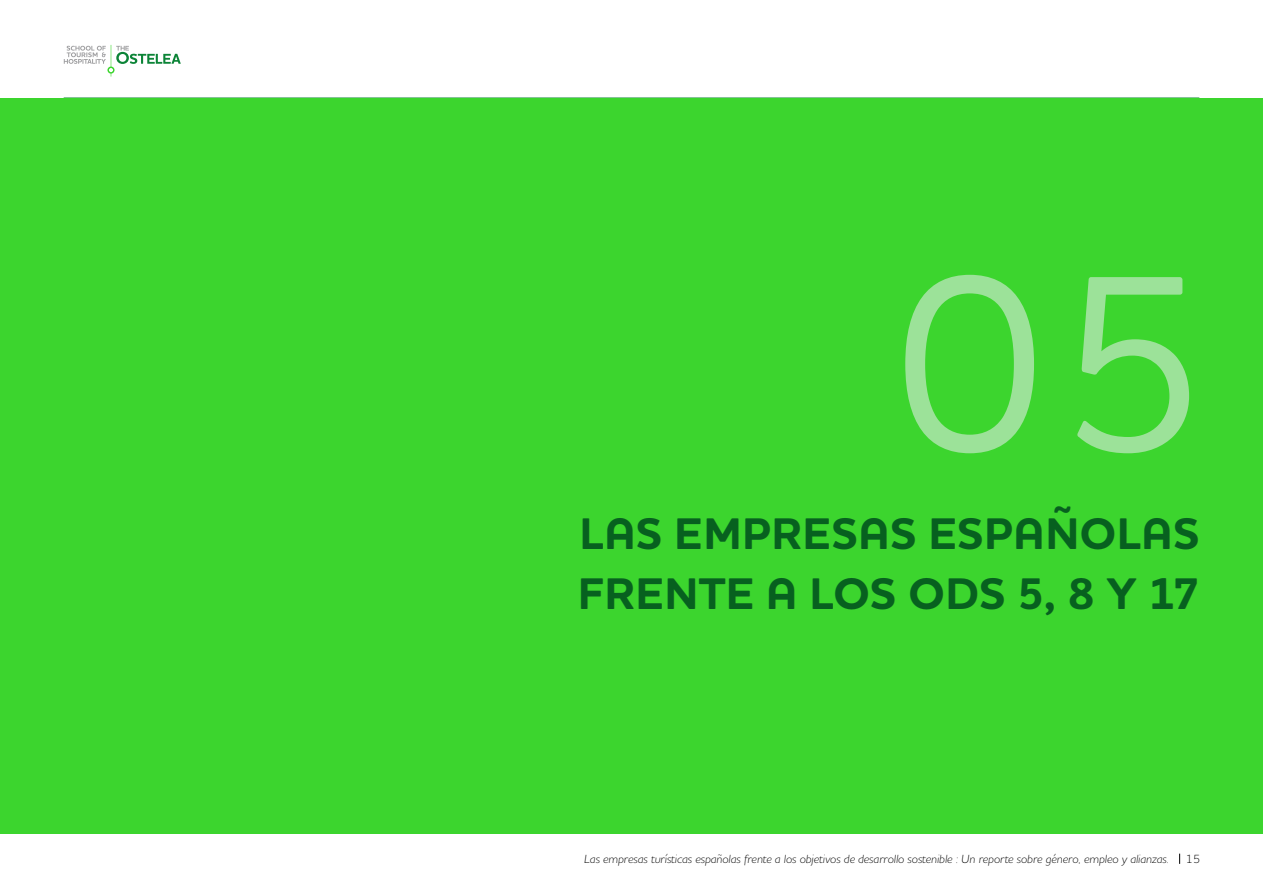
<style>
.page{position:relative;width:1263px;height:893px;background:#fff}
.page>*{position:absolute;margin:0;border:0;box-sizing:border-box;transform-origin:0 0}
.t1{font:500 255px "Houschka Pro";color:#9ce299}
.t2{font:700 45px "Houschka Pro";letter-spacing:.005em;color:#07601f}
.t3{font:italic 300 12px "Houschka Pro";color:#000}
.t4{font:300 12px "Houschka Pro";color:#000}
</style>
<div class="page">
<svg style="left:64px;top:45px;width:117px;height:32px"></svg>
<hr style="left:64px;top:833px;width:1135px;height:1px;background:#148637">
<div style="left:0;top:98px;width:1263px;height:735px;background:#3cd52e"></div>
<h1 class="t1" style="left:893px;top:201px;width:318px">05</h1>
<h2 class="t2" style="left:580px;top:504px;width:126px">LAS EMPRESAS</h2>
<h2 class="t2" style="left:929px;top:504px;width:31px">ESPAÑOLAS</h2>
<h2 class="t2" style="left:578px;top:564px;width:30px">FRENTE</h2>
<h2 class="t2" style="left:766px;top:564px;width:72px">A LOS</h2>
<h2 class="t2" style="left:908px;top:564px;width:293px">ODS 5, 8 Y 17</h2>
<p class="t3" style="left:584px;top:851px;width:586px">Las empresas turísticas españolas frente a los objetivos de desarrollo sostenible : Un reporte sobre género, empleo y alianzas.</p>
<p class="t4" style="left:1186px;top:851px;width:16px">15</p>
</div>
